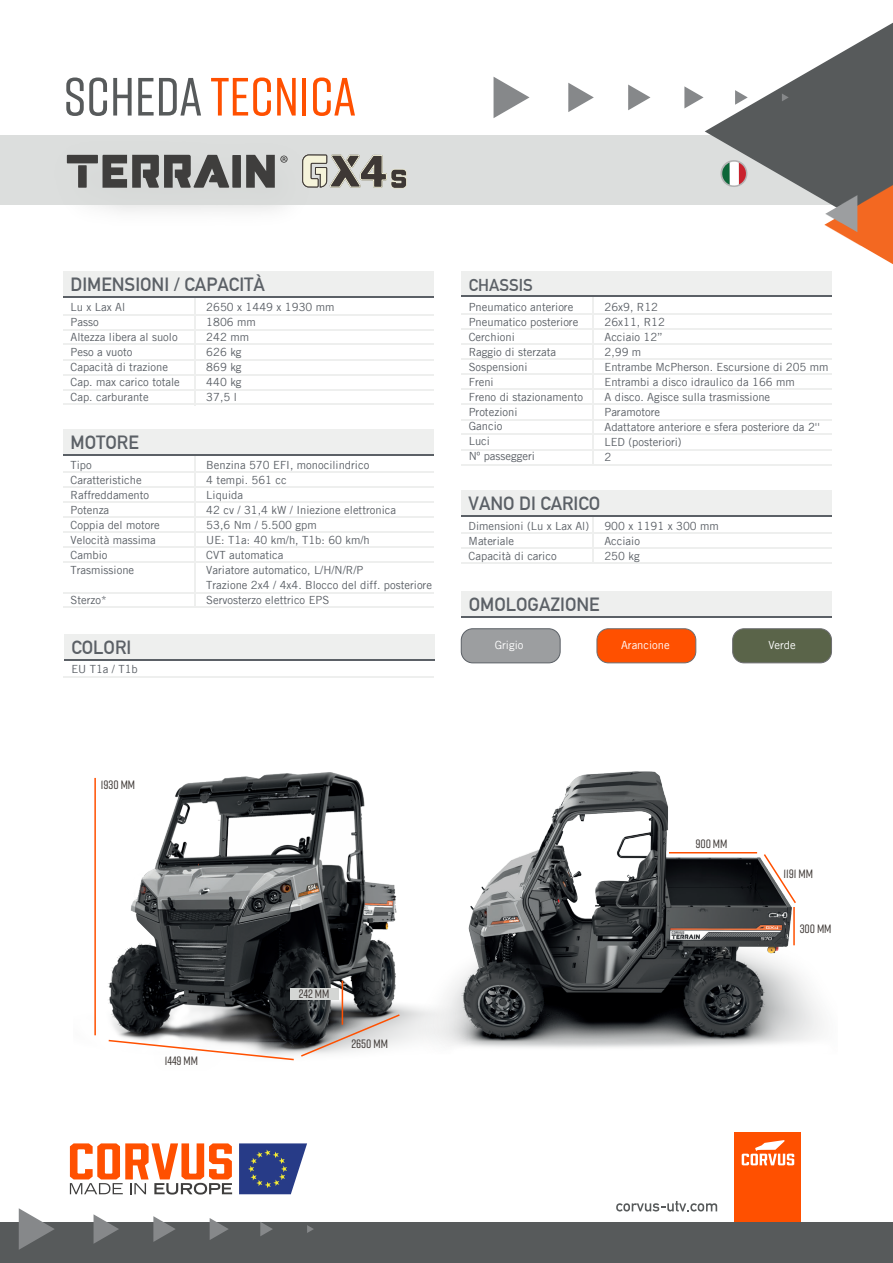
<style>
.page{position:relative;width:893px;height:1263px;background:#fff}
.page>*{position:absolute;margin:0;border:0;box-sizing:border-box;transform-origin:0 0}
.t1{font:500 53.7px "Rift";color:#ff5000}
.t2{font:700 18.75px "DIN Alternate";color:#5b6066}
.t3{font:700 16.8px "DIN Alternate";color:#5b6066}
.t4{font:500 12.15px "Rift";color:#3e3835}
.t5{font:11.25px/15px "Trade Gothic LT";color:#5b6066}
.t6{font:11.25px "Trade Gothic LT";color:#fff}
.s1{color:#575a5b}
</style>
<div class="page">
<div style="left:735px;top:1132px;width:66px;height:92px;background:#ff5000"></div>
<svg style="left:742px;top:1140px;width:52px;height:25px"></svg>
<div style="left:0;top:1223px;width:893px;height:40px;background:#575a5b"></div>
<svg style="left:616px;top:1201px;width:101px;height:10px"></svg>
<svg style="left:70px;top:1143px;width:162px;height:51px"></svg>
<svg style="left:239px;top:1143px;width:68px;height:51px;background:#4b5b92"></svg>
<svg style="left:210px;top:1218px;width:19px;height:22px"></svg>
<svg style="left:260px;top:1222px;width:13px;height:14px"></svg>
<svg style="left:153px;top:1216px;width:23px;height:26px"></svg>
<svg style="left:307px;top:1225px;width:7px;height:8px"></svg>
<svg style="left:94px;top:1214px;width:25px;height:30px"></svg>
<svg style="left:19px;top:1208px;width:36px;height:42px"></svg>
<div style="left:0;top:135px;width:893px;height:70px;background:#dcdedd"></div>
<svg style="left:67px;top:155px;width:221px;height:33px"></svg>
<svg style="left:302px;top:154px;width:105px;height:363px"></svg>
<svg style="left:628px;top:85px;width:22px;height:25px"></svg>
<svg style="left:568px;top:83px;width:26px;height:29px"></svg>
<svg style="left:494px;top:77px;width:35px;height:41px"></svg>
<svg style="left:684px;top:22px;width:209px;height:242px"></svg>
<svg style="left:739px;top:162px;width:8px;height:25px"></svg>
<div style="left:729px;top:162px;width:10px;height:25px;background:#fff"></div>
<svg style="left:722px;top:162px;width:8px;height:25px"></svg>
<div style="left:461px;top:591px;width:370px;height:26px;background:#eeefee"></div>
<hr style="left:461px;top:616px;width:370px;height:2px;background:#5b6066">
<hr style="left:63px;top:374px;width:370px;height:1px;background:#eeefee">
<hr style="left:63px;top:390px;width:370px;height:1px;background:#eeefee">
<hr style="left:63px;top:404px;width:370px;height:1px;background:#eeefee">
<hr style="left:63px;top:359px;width:370px;height:1px;background:#eeefee">
<hr style="left:63px;top:343px;width:370px;height:2px;background:#eeefee">
<hr style="left:63px;top:329px;width:370px;height:1px;background:#eeefee">
<hr style="left:63px;top:314px;width:370px;height:1px;background:#eeefee">
<hr style="left:194px;top:453px;width:2px;height:154px;background:#eeefee">
<hr style="left:194px;top:293px;width:2px;height:112px;background:#eeefee">
<div style="left:63px;top:272px;width:370px;height:25px;background:#eeefee"></div>
<div style="left:461px;top:629px;width:99px;height:34px;background:#9c9ea0;border-radius:11px"></div>
<div style="left:461px;top:628px;width:99px;height:35px;border:1px solid #5b6066;border-radius:11px"></div>
<div style="left:597px;top:629px;width:99px;height:34px;background:#ff5000;border-radius:11px"></div>
<div style="left:597px;top:628px;width:99px;height:35px;border:1px solid #6c6d70;border-radius:11px"></div>
<div style="left:733px;top:629px;width:98px;height:34px;background:#5a6449;border-radius:11px"></div>
<div style="left:732px;top:628px;width:100px;height:35px;border:1px solid #6c6d70;border-radius:11px"></div>
<hr style="left:63px;top:296px;width:370px;height:2px;background:#5b6066">
<hr style="left:63px;top:546px;width:370px;height:2px;background:#eeefee">
<hr style="left:63px;top:517px;width:370px;height:1px;background:#eeefee">
<hr style="left:63px;top:532px;width:370px;height:1px;background:#eeefee">
<hr style="left:63px;top:501px;width:370px;height:2px;background:#eeefee">
<hr style="left:63px;top:606px;width:370px;height:2px;background:#eeefee">
<hr style="left:63px;top:592px;width:370px;height:1px;background:#eeefee">
<hr style="left:63px;top:561px;width:370px;height:2px;background:#eeefee">
<hr style="left:63px;top:486px;width:370px;height:2px;background:#eeefee">
<hr style="left:63px;top:472px;width:370px;height:1px;background:#eeefee">
<div style="left:63px;top:429px;width:370px;height:26px;background:#eeefee"></div>
<hr style="left:63px;top:454px;width:370px;height:2px;background:#5b6066">
<hr style="left:592px;top:297px;width:2px;height:168px;background:#eeefee">
<hr style="left:592px;top:515px;width:2px;height:48px;background:#eeefee">
<hr style="left:461px;top:562px;width:370px;height:1px;background:#eeefee">
<hr style="left:461px;top:547px;width:370px;height:2px;background:#eeefee">
<hr style="left:461px;top:532px;width:370px;height:2px;background:#eeefee">
<div style="left:461px;top:490px;width:370px;height:25px;background:#eeefee"></div>
<hr style="left:461px;top:515px;width:370px;height:1px;background:#5b6066">
<hr style="left:64px;top:677px;width:370px;height:1px;background:#eeefee">
<div style="left:64px;top:634px;width:370px;height:26px;background:#eeefee"></div>
<hr style="left:64px;top:659px;width:370px;height:2px;background:#5b6066">
<hr style="left:461px;top:373px;width:370px;height:2px;background:#eeefee">
<hr style="left:461px;top:388px;width:370px;height:2px;background:#eeefee">
<hr style="left:461px;top:404px;width:370px;height:1px;background:#eeefee">
<hr style="left:461px;top:358px;width:370px;height:2px;background:#eeefee">
<hr style="left:461px;top:464px;width:370px;height:2px;background:#eeefee">
<hr style="left:461px;top:419px;width:370px;height:2px;background:#eeefee">
<hr style="left:461px;top:433px;width:370px;height:1px;background:#eeefee">
<hr style="left:461px;top:449px;width:370px;height:1px;background:#eeefee">
<hr style="left:461px;top:343px;width:370px;height:1px;background:#eeefee">
<hr style="left:461px;top:328px;width:370px;height:2px;background:#eeefee">
<hr style="left:461px;top:313px;width:370px;height:2px;background:#eeefee">
<div style="left:461px;top:271px;width:370px;height:25px;background:#eeefee"></div>
<hr style="left:461px;top:296px;width:370px;height:1px;background:#5b6066">
<img style="left:467px;top:771px;width:355px;height:277px">
<svg style="left:762px;top:852px;width:35px;height:53px"></svg>
<hr style="left:793px;top:907px;width:2px;height:38px;background:#ff5000">
<hr style="left:669px;top:852px;width:88px;height:1px;background:#ff5000">
<img style="left:94px;top:772px;width:373px;height:274px">
<hr style="left:342px;top:981px;width:1px;height:44px;background:#ff5000">
<div style="left:290px;top:988px;width:48px;height:12px;background:#d4d6d4"></div>
<hr style="left:94px;top:778px;width:2px;height:257px;background:#ff5000">
<svg style="left:107px;top:1013px;width:294px;height:48px"></svg>
<h1 class="t1" style="left:64px;top:59px;width:294px"><span class="s1">SCHEDA</span> TECNICA</h1>
<h2 class="t2" style="left:71px;top:270px;width:196px">DIMENSIONI / CAPACITÀ</h2>
<p class="t5" style="left:206px;top:300px;width:130px">2650 x 1449 x 1930 mm<br>1806 mm<br>242 mm<br>626 kg<br>869 kg<br>440 kg<br>37,5 l</p>
<p class="t5" style="left:71px;top:299px;width:111px">Lu x Lax Al<br>Passo<br>Altezza libera al suolo<br>Peso a vuoto<br>Capacità di trazione<br>Cap. max carico totale<br>Cap. carburante</p>
<h2 class="t2" style="left:71px;top:428px;width:70px">MOTORE</h2>
<p class="t5" style="left:71px;top:457px;width:91px">Tipo<br>Caratteristiche<br>Raffreddamento<br>Potenza<br>Coppia del motore<br>Velocità massima<br>Cambio<br>Trasmissione</p>
<p class="t5" style="left:71px;top:592px;width:38px">Sterzo*</p>
<h2 class="t2" style="left:71px;top:633px;width:61px">COLORI</h2>
<p class="t5" style="left:71px;top:661px;width:68px">EU T1a / T1b</p>
<p class="t5" style="left:206px;top:457px;width:227px">Benzina 570 EFI, monocilindrico<br>4 tempi. 561 cc<br>Liquida<br>42 cv / 31,4 kW / Iniezione elettronica<br>53,6 Nm / 5.500 gpm<br>UE: T1a: 40 km/h, T1b: 60 km/h<br>CVT automatica<br>Variatore automatico, L/H/N/R/P<br>Trazione 2x4 / 4x4. Blocco del diff. posteriore<br>Servosterzo elettrico EPS</p>
<h3 class="t3" style="left:469px;top:272px;width:65px">CHASSIS</h3>
<p class="t5" style="left:469px;top:299px;width:116px">Pneumatico anteriore<br>Pneumatico posteriore<br>Cerchioni<br>Raggio di sterzata<br>Sospensioni<br>Freni<br>Freno di stazionamento<br>Protezioni<br>Gancio<br>Luci<br>Nº passeggeri</p>
<p class="t5" style="left:604px;top:299px;width:226px">26x9, R12<br>26x11, R12<br>Acciaio 12”<br>2,99 m<br>Entrambe McPherson. Escursione di 205 mm<br>Entrambi a disco idraulico da 166 mm<br>A disco. Agisce sulla trasmissione<br>Paramotore<br>Adattatore anteriore e sfera posteriore da 2''<br>LED (posteriori)<br>2</p>
<h2 class="t2" style="left:469px;top:489px;width:133px">VANO DI CARICO</h2>
<p class="t5" style="left:469px;top:518px;width:122px">Dimensioni (Lu x Lax Al)<br>Materiale<br>Capacità di carico</p>
<p class="t5" style="left:604px;top:518px;width:116px">900 x 1191 x 300 mm<br>Acciaio<br>250 kg</p>
<h2 class="t2" style="left:469px;top:590px;width:132px">OMOLOGAZIONE</h2>
<p class="t6" style="left:495px;top:638px;width:30px">Grigio</p>
<p class="t6" style="left:621px;top:638px;width:50px">Arancione</p>
<p class="t6" style="left:768px;top:638px;width:29px">Verde</p>
<p class="t4" style="left:101px;top:776px;width:36px">1930 MM</p>
<p class="t4" style="left:165px;top:1052px;width:35px">1449 MM</p>
<p class="t4" style="left:299px;top:985px;width:32px">242 MM</p>
<p class="t4" style="left:351px;top:1035px;width:38px">2650 MM</p>
<p class="t4" style="left:695px;top:835px;width:34px">900 MM</p>
<p class="t4" style="left:784px;top:865px;width:31px">1191 MM</p>
<p class="t4" style="left:800px;top:920px;width:33px">300 MM</p>
</div>
